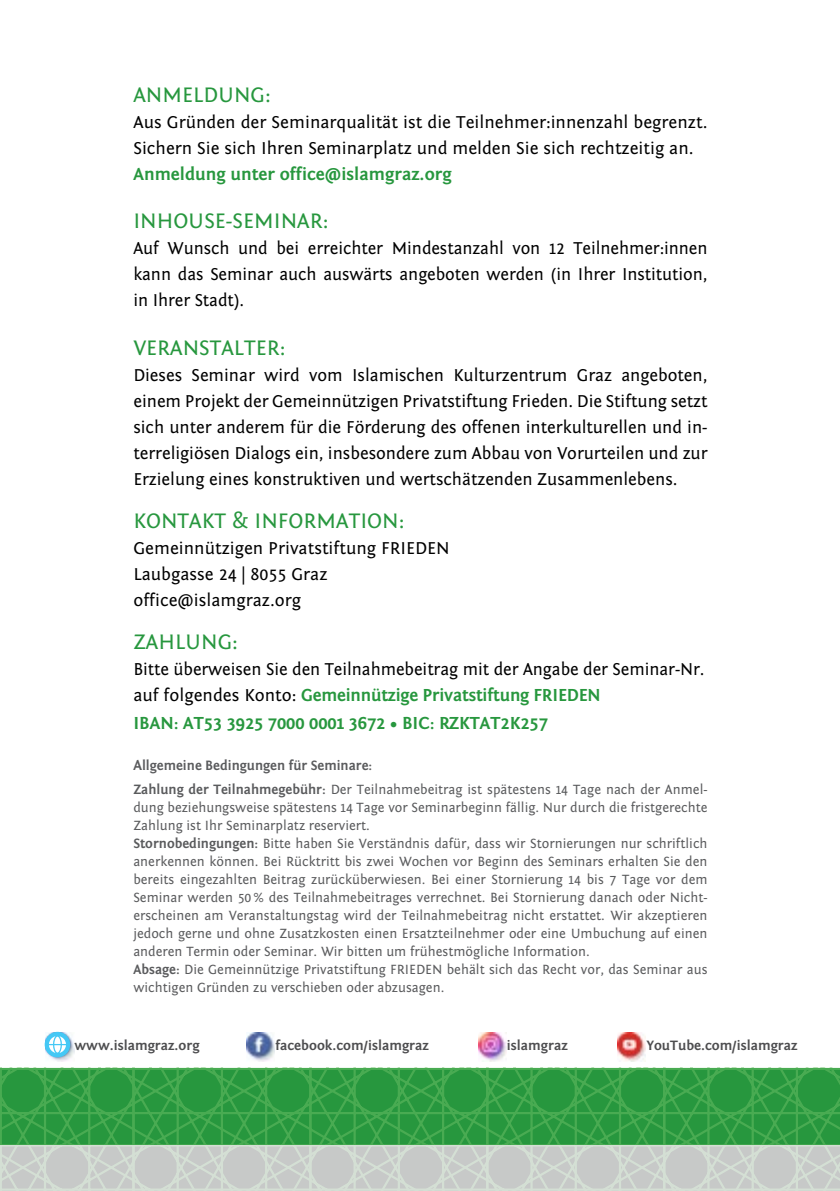
<style>
.page{position:relative;width:840px;height:1191px;background:#fff}
.page>*{position:absolute;margin:0;border:0;box-sizing:border-box;transform-origin:0 0}
.t1{font:22px "Fontin Sans IKC";color:#27973e}
.t2{font:18px/26px "Fontin Sans IKC";color:#000}
.t3{font:700 18px "Fontin Sans IKC";color:#27973e}
.t4{font:14px/18px "Fontin Sans IKC";color:#5a5b5d}
.t5{font:700 14px/23.6px "Fontin Sans IKC";color:#5a5b5d}
.t6{font:700 14px "Fontin Sans IKC";color:#4d4d4f}
.s1{font-weight:700;color:#27973e}
.s2{font-size:15px}
.s3{font-weight:400}
.s4{font-weight:700}
</style>
<div class="page">
<svg style="left:0;top:1067px;width:839px;height:124px;background:#6bb077"></svg>
<img style="left:246px;top:1032px;width:29px;height:29px">
<img style="left:478px;top:1032px;width:28px;height:29px">
<img style="left:617px;top:1032px;width:28px;height:29px">
<img style="left:45px;top:1032px;width:29px;height:29px">
<div style="left:45px;top:1031px;width:25px;height:26px;background:#44c8f5;border-radius:50%"></div>
<svg style="left:49px;top:1036px;width:17px;height:17px"></svg>
<h1 class="t1" style="left:133px;top:82px;width:139px">ANMELDUNG:</h1>
<p class="t2" style="left:133px;top:109px;width:575px">Aus Gründen der Seminarqualität ist die Teilnehmer:innenzahl begrenzt.<br>Sichern Sie sich Ihren Seminarplatz und melden Sie sich rechtzeitig an.</p>
<p class="t3" style="left:133px;top:164px;width:320px">Anmeldung unter office@islamgraz.org</p>
<h1 class="t1" style="left:133px;top:209px;width:196px">INHOUSE-SEMINAR:</h1>
<p class="t2" style="left:133px;top:236px;width:575px;text-align:justify">Auf Wunsch und bei erreichter Mindestanzahl von 12 Teilnehmer:innen kann das Seminar auch auswärts angeboten werden (in Ihrer Institution, in Ihrer Stadt).</p>
<h1 class="t1" style="left:133px;top:336px;width:26px">Veranstalter</h1>
<h1 class="t1" style="left:279px;top:336px;width:7px">:</h1>
<p class="t2" style="left:133px;top:362px;width:575px;text-align:justify">Dieses Seminar wird vom Islamischen Kulturzentrum Graz angeboten, einem Projekt der Gemeinnützigen Privatstiftung Frieden. Die Stiftung setzt sich unter anderem für die Förderung des offenen interkulturellen und in&shy;terreligiösen Dialogs ein, insbesondere zum Abbau von Vorurteilen und zur Erzielung eines konstruktiven und wertschätzenden Zusammenlebens.</p>
<h1 class="t1" style="left:133px;top:509px;width:272px">KONTAKT &amp; INFORMATION:</h1>
<p class="t2" style="left:133px;top:535px;width:317px">Gemeinnützigen Privatstiftung FRIEDEN<br>Laubgasse 24 | 8055 Graz office@islamgraz.org</p>
<h1 class="t1" style="left:133px;top:630px;width:106px">ZAHLUNG:</h1>
<p class="t2" style="left:133px;top:656px;width:572px">Bitte überweisen Sie den Teilnahmebeitrag mit der Angabe der Seminar-Nr. auf folgendes Konto: <span class="s1">Gemeinnützige Privatstiftung FRIEDEN</span></p>
<p class="t3" style="left:133px;top:713px;width:416px">IBAN: AT53 3925 7000 0001 3672 • BIC: RZKTAT2K257</p>
<p class="t5" style="left:133px;top:753px;width:575px"><span class="s2">A</span>llgemeine Bedingungen für Seminare:<br>Zahlung der Teilnahmegebühr: <span class="s3">Der Teilnahmebeitrag ist spätestens 14 Tage nach der Anmel-</span></p>
<p class="t4" style="left:133px;top:798px;width:575px">dung beziehungsweise spätestens 14 Tage vor Seminarbeginn fällig. Nur durch die fristgerechte Zahlung ist Ihr Seminarplatz reserviert.<br><span class="s4">Stornobedingungen:</span> Bitte haben Sie Verständnis dafür, dass wir Stornierungen nur schriftlich anerkennen können. Bei Rücktritt bis zwei Wochen vor Beginn des Seminars erhalten Sie den bereits eingezahlten Beitrag zurücküberwiesen. Bei einer Stornierung 14 bis 7 Tage vor dem Seminar werden 50% des Teilnahmebeitrages verrechnet. Bei Stornierung danach oder Nicht&shy;erscheinen am Veranstaltungstag wird der Teilnahmebeitrag nicht erstattet. Wir akzeptieren jedoch gerne und ohne Zusatzkosten einen Ersatzteilnehmer oder eine Umbuchung auf einen anderen Termin oder Seminar. Wir bitten um frühestmögliche Information.<br><span class="s4">Absage:</span> Die Gemeinnützige Privatstiftung FRIEDEN behält sich das Recht vor, das Seminar aus wichtigen Gründen zu verschieben oder abzusagen.</p>
<p class="t6" style="left:74px;top:1037px;width:127px">www.islamgraz.org</p>
<p class="t6" style="left:275px;top:1037px;width:155px">facebook.com/islamgraz</p>
<p class="t6" style="left:506px;top:1037px;width:62px">islamgraz</p>
<p class="t6" style="left:646px;top:1037px;width:153px">YouTube.com/islamgraz</p>
</div>
